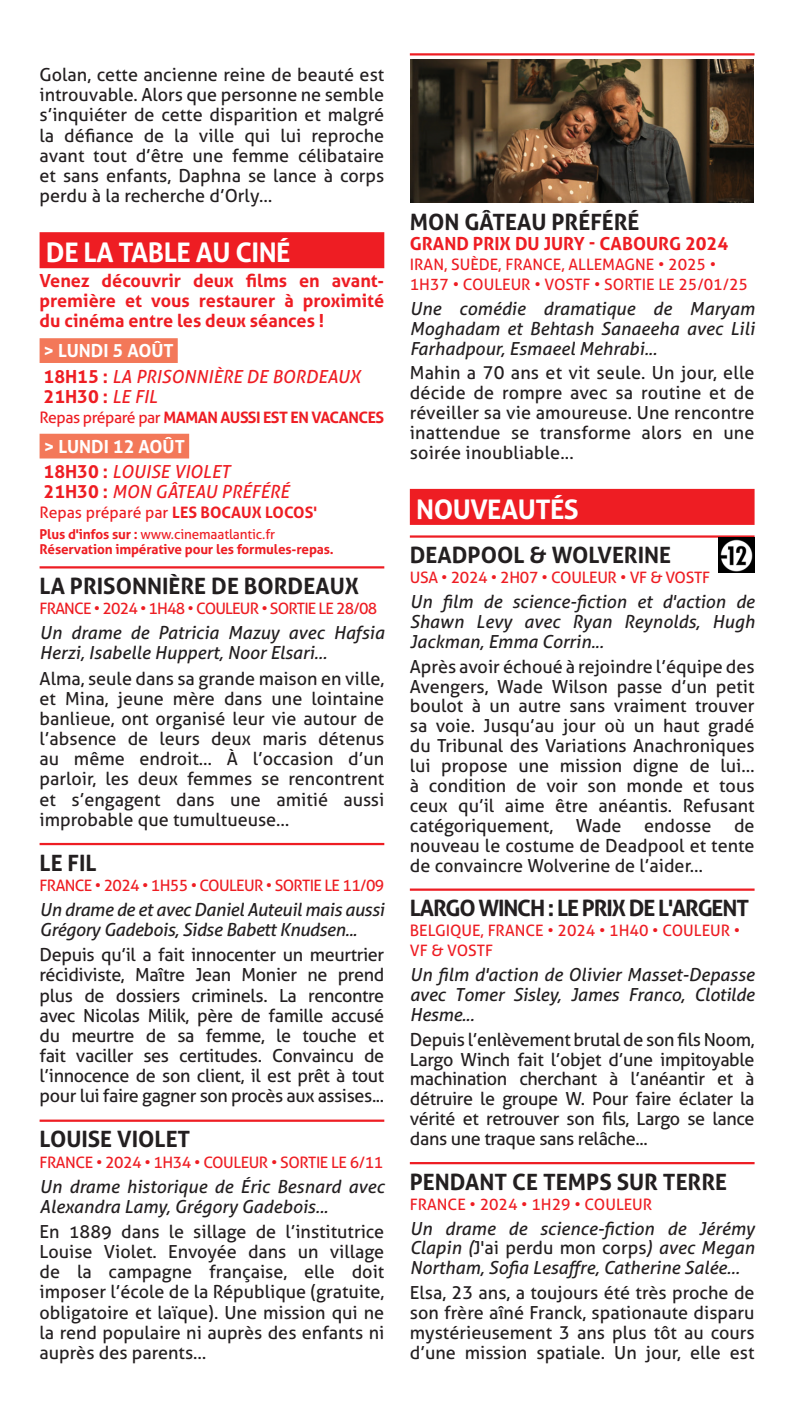
<style>
.page{position:relative;width:798px;height:1404px;background:#fff}
.page>*{position:absolute;margin:0;border:0;box-sizing:border-box;transform-origin:0 0}
.t1{font:700 27px "Aller";letter-spacing:-.02em;color:#fff}
.t2{font:700 22.5px "Aller";letter-spacing:-.05em;color:#231f20}
.t3{font:18px/20.2px "Aller";color:#231f20;text-align:justify}
.t4{font:italic 18px/19.8px "Aller";color:#231f20;text-align:justify}
.t5{font:700 18px/20.2px "Aller";color:#ee1d23;text-align:justify}
.t6{font:italic 18px/20.2px "Aller";letter-spacing:-.02em;color:#231f20}
.t7{font:italic 18px/25.2px "Aller";color:#ee1d23}
.t8{font:700 18px/25.2px "Aller";color:#fff}
.t9{font:15.75px/19.8px "Aller";letter-spacing:-.005em;color:#ee1d23}
.t10{font:700 15.75px "Aller";letter-spacing:-.03em;color:#ee1d23}
.t11{font:15.75px "Aller";letter-spacing:-.05em;color:#ee1d23}
.t12{font:15.75px "Aller";letter-spacing:-.04em;color:#ee1d23}
.t13{font:15.75px "Aller";letter-spacing:-.03em;color:#ee1d23}
.t14{font:700 13.5px/15.3px "Aller";letter-spacing:-.01em;color:#ee1d23}
.s1{font-weight:700;font-style:normal;color:#fff}
.s2{font-weight:700;font-style:normal}
.s3{font-weight:400;font-style:italic}
.s4{font-weight:400}
.s5{color:#ee1d23}
.s6{font-weight:400;font-style:italic;color:#ee1d23}
.s7{font-weight:700}
.s8{font-style:normal}
</style>
<div class="page">
<div style="left:40px;top:232px;width:344px;height:36px;background:#ee1d23"></div>
<div style="left:40px;top:338px;width:138px;height:25px;background:#f37859"></div>
<div style="left:40px;top:433px;width:149px;height:25px;background:#f37859"></div>
<hr style="left:40px;top:566px;width:344px;height:2px;background:#ee1d23">
<hr style="left:40px;top:842px;width:344px;height:3px;background:#ee1d23">
<hr style="left:40px;top:1119px;width:344px;height:2px;background:#ee1d23">
<hr style="left:409px;top:53px;width:345px;height:2px;background:#ee1d23">
<div style="left:409px;top:489px;width:345px;height:36px;background:#ee1d23"></div>
<hr style="left:409px;top:535px;width:345px;height:2px;background:#ee1d23">
<hr style="left:409px;top:888px;width:345px;height:2px;background:#ee1d23">
<hr style="left:409px;top:1161px;width:345px;height:3px;background:#ee1d23">
<img style="left:718px;top:537px;width:36px;height:35px">
<img style="left:410px;top:59px;width:343px;height:143px">
<p class="t3" style="left:40px;top:64px;width:346px">Golan, cette ancienne reine de beauté est introuvable. Alors que personne ne semble s’inquiéter de cette disparition et malgré la défiance de la ville qui lui reproche avant tout d’être une femme célibataire et sans enfants, Daphna se lance à corps perdu à la recherche d’Orly…</p>
<h1 class="t1" style="left:46px;top:235px;width:243px">DE LA TABLE AU CINÉ</h1>
<p class="t5" style="left:40px;top:270px;width:346px">Venez découvrir deux films en avant&shy;première et vous restaurer à proximité du cinéma entre les deux séances !</p>
<p class="t7" style="left:44px;top:338px;width:318px"><span class="s1">&gt; LUNDI 5 AOÛT<br></span><span class="s2">18H15 :</span> LA PRISONNIÈRE DE BORDEAUX</p>
<p class="t5" style="left:44px;top:386px;width:115px">21H30 : <span class="s3">LE FIL</span></p>
<p class="t10" style="left:40px;top:407px;width:346px"><span class="s4">Repas préparé par</span> MAMAN AUSSI EST EN VACANCES</p>
<p class="t8" style="left:44px;top:433px;width:188px">&gt; LUNDI 12 AOÛT<br><span class="s5">18H30 :</span> <span class="s6">LOUISE VIOLET</span></p>
<p class="t7" style="left:44px;top:479px;width:247px"><span class="s2">21H30 :</span> MON GâTEAU PRÉFÉRÉ</p>
<p class="t9" style="left:40px;top:502px;width:279px">Repas préparé par <span class="s7">LES BOCAUX LOCOS'</span></p>
<p class="t14" style="left:40px;top:526px;width:295px">Plus d'infos sur : <span class="s4">www.cinemaatlantic.fr<br></span>Réservation impérative pour les formules-repas.</p>
<p class="t2" style="left:40px;top:572px;width:44px">la prisonni</p>
<p class="t2" style="left:168px;top:572px;width:91px">Èredebordeaux</p>
<p class="t11" style="left:40px;top:599px;width:339px">france • 2024 • 1h48 • couleur • sortie le 28/08</p>
<p class="t4" style="left:40px;top:622px;width:346px">Un drame de Patricia Mazuy avec Hafsia<br>Herzi, Isabelle Huppert, Noor Elsari...</p>
<p class="t3" style="left:40px;top:668px;width:346px">Alma, seule dans sa grande maison en ville, et Mina, jeune mère dans une lointaine banlieue, ont organisé leur vie autour de l’absence de leurs deux maris détenus au même endroit… À l’occasion d’un parloir, les deux femmes se rencontrent et s’engagent dans une amitié aussi improbable que tumultueuse…</p>
<p class="t2" style="left:40px;top:848px;width:38px">le fil</p>
<p class="t12" style="left:40px;top:875px;width:346px">france • 2024 • 1h55 • couleur • sortie le 11/09</p>
<p class="t6" style="left:40px;top:899px;width:346px">Un drame de et avec Daniel Auteuil mais aussi<br>Grégory Gadebois, Sidse Babett Knudsen...</p>
<p class="t3" style="left:40px;top:944px;width:346px">Depuis qu’il a fait innocenter un meurtrier récidiviste, Maître Jean Monier ne prend plus de dossiers criminels. La rencontre avec Nicolas Milik, père de famille accusé du meurtre de sa femme, le touche et fait vaciller ses certitudes. Convaincu de l’innocence de son client, il est prêt à tout pour lui faire gagner son procès aux assises...</p>
<p class="t2" style="left:40px;top:1125px;width:13px">louise</p>
<p class="t2" style="left:117px;top:1125px;width:27px">violet</p>
<p class="t13" style="left:40px;top:1152px;width:345px">france • 2024 • 1h34 • couleur • sortie le 6/11</p>
<p class="t4" style="left:40px;top:1175px;width:346px">Un drame historique de Éric Besnard avec<br>Alexandra Lamy, Grégory Gadebois...</p>
<p class="t3" style="left:40px;top:1221px;width:346px">En 1889 dans le sillage de l’institutrice Louise Violet. Envoyée dans un village de la campagne française, elle doit imposer l’école de la République (gratuite, obligatoire et laïque). U ne mission qui ne la rend populaire ni auprès des enfants ni auprès des parents…</p>
<p class="t2" style="left:409px;top:208px;width:17px">mon</p>
<p class="t2" style="left:464px;top:208px;width:42px">gâteau</p>
<p class="t2" style="left:551px;top:208px;width:89px">préféré</p>
<p class="t5" style="left:409px;top:233px;width:24px">GRAN</p>
<p class="t5" style="left:456px;top:233px;width:273px">D PRIX DU JURY - cabourg 2024</p>
<p class="t9" style="left:409px;top:254px;width:204px">iran, suède, france, allemagn</p>
<p class="t9" style="left:645px;top:254px;width:72px">e • 2025 •</p>
<p class="t9" style="left:409px;top:274px;width:145px">1h37 • couleur • VOST</p>
<p class="t9" style="left:582px;top:274px;width:167px">F • sortie le 25/01/25</p>
<p class="t4" style="left:409px;top:298px;width:346px">Une comédie dramatique de Maryam Moghadam et Behtash Sanaeeha avec Lili Farhadpour, Esmaeel Mehrabi...</p>
<p class="t3" style="left:409px;top:363px;width:346px">Mahin a 70 ans et vit seule. U n jour, elle décide de rompre avec sa routine et de réveiller sa vie amoureuse. U ne rencontre inattendue se transforme alors en une soirée inoubliable...</p>
<h1 class="t1" style="left:416px;top:492px;width:19px">nou</h1>
<h1 class="t1" style="left:470px;top:492px;width:34px">veaut</h1>
<h1 class="t1" style="left:550px;top:492px;width:28px">És</h1>
<p class="t2" style="left:409px;top:541px;width:16px">deadpool</p>
<p class="t2" style="left:529px;top:541px;width:95px">&amp; wolverine</p>
<p class="t9" style="left:409px;top:567px;width:299px">USA • 2024 • 2h07 • couleur • VF &amp; vostf</p>
<p class="t4" style="left:409px;top:591px;width:346px">Un film de science-fiction et d'action de Shawn Levy avec Ryan Reynolds, Hugh Jackman, Emma Corrin...</p>
<p class="t3" style="left:409px;top:656px;width:346px">Après avoir échoué à rejoindre l’équipe des Avengers, Wade Wilson passe d’un petit boulot à un autre sans vraiment trouver sa voie. Jusqu’au jour où un haut gradé du Tribunal des Variations Anachroniques lui propose une mission digne de lui… à condition de voir son monde et tous ceux qu’il aime être anéantis. Refusant catégoriquement, Wade endosse de nouveau le costume de Deadpool et tente de convaincre Wolverine de l’aider…</p>
<p class="t2" style="left:409px;top:894px;width:340px">largo winch : le prix de l'argent</p>
<p class="t9" style="left:409px;top:920px;width:332px">belgique, france • 2024 • 1H40 • couleur •<br>VF &amp; vostf</p>
<p class="t4" style="left:409px;top:964px;width:346px">Un film d'action de Olivier Masset-Depasse avec Tomer Sisley, James Franco, Clotilde Hesme...</p>
<p class="t3" style="left:409px;top:1029px;width:346px">Depuis l’enlèvement brutal de son fils Noom, Largo Winch fait l’objet d’une impitoyable machination cherchant à l’anéantir et à détruire le groupe W. Pour faire éclater la vérité et retrouver son fils, Largo se lance dans une traque sans relâche...</p>
<p class="t2" style="left:409px;top:1167px;width:15px">pendant</p>
<p class="t2" style="left:512px;top:1167px;width:46px">ce temps</p>
<p class="t2" style="left:616px;top:1167px;width:15px">sur</p>
<p class="t2" style="left:662px;top:1167px;width:14px">terre</p>
<p class="t9" style="left:409px;top:1193px;width:244px">FRANCE • 2024 • 1H29 • couleur</p>
<p class="t4" style="left:409px;top:1217px;width:346px">Un drame de science-fiction de Jérémy Clapin (<span class="s8">J'ai perdu mon corps</span>) avec Megan Northam, Sofia Lesaffre, Catherine Salée...</p>
<p class="t3" style="left:409px;top:1282px;width:346px">Elsa, 23 ans, a toujours été très proche de son frère aîné Franck, spationaute disparu mystérieusement 3 ans plus tôt au cours d’une mission spatiale. U n jour, elle est</p>
</div>
